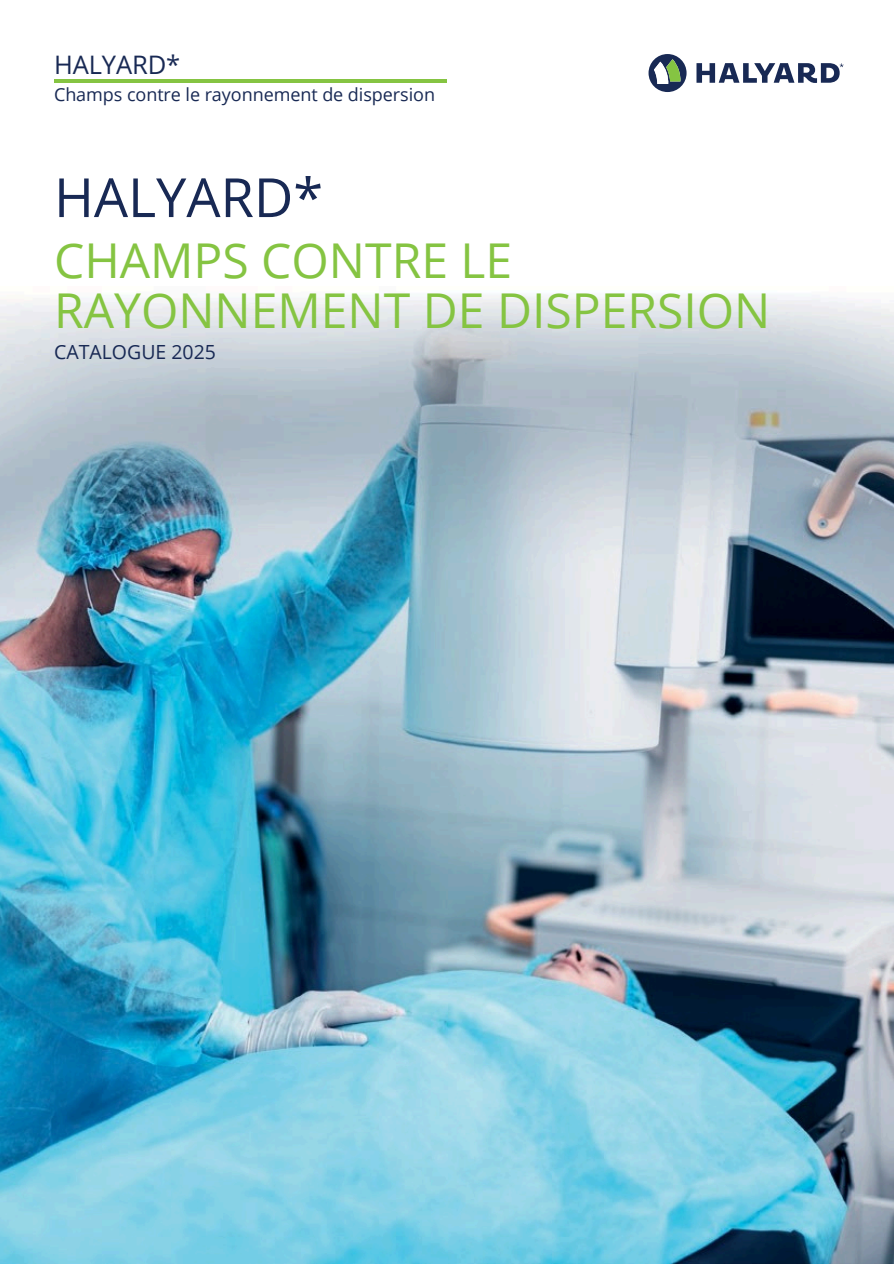
<style>
.page{position:relative;width:894px;height:1264px;background:#fff}
.page>*{position:absolute;margin:0;border:0;box-sizing:border-box;transform-origin:0 0}
.t1{font:54px "Open Sans";color:#182954}
.t2{font:48px/50.7px "Open Sans";color:#85c442}
.t3{font:25.5px "Open Sans";letter-spacing:-.005em;color:#182954}
.t4{font:19.5px "Open Sans";color:#182954}
.t5{font:18px "Open Sans";letter-spacing:-.005em;color:#182954}
</style>
<div class="page">
<img style="left:0;top:296px;width:893px;height:967px">
<hr style="left:54px;top:79px;width:392px;height:3px;background:#85c442">
<svg style="left:648px;top:54px;width:38px;height:38px"></svg>
<svg style="left:696px;top:63px;width:147px;height:20px"></svg>
<p class="t3" style="left:54px;top:47px;width:128px">HALYARD*</p>
<h1 class="t5" style="left:54px;top:82px;width:382px">Champs contre le rayonnement de dispersion</h1>
<p class="t1" style="left:54px;top:159px;width:270px">HALYARD*</p>
<p class="t2" style="left:54px;top:234px;width:717px">CHAMPS CONTRE LE<br>RAYONNEMENT DE DISPERSION</p>
<p class="t4" style="left:54px;top:338px;width:163px">CATALOGUE 2025</p>
</div>
